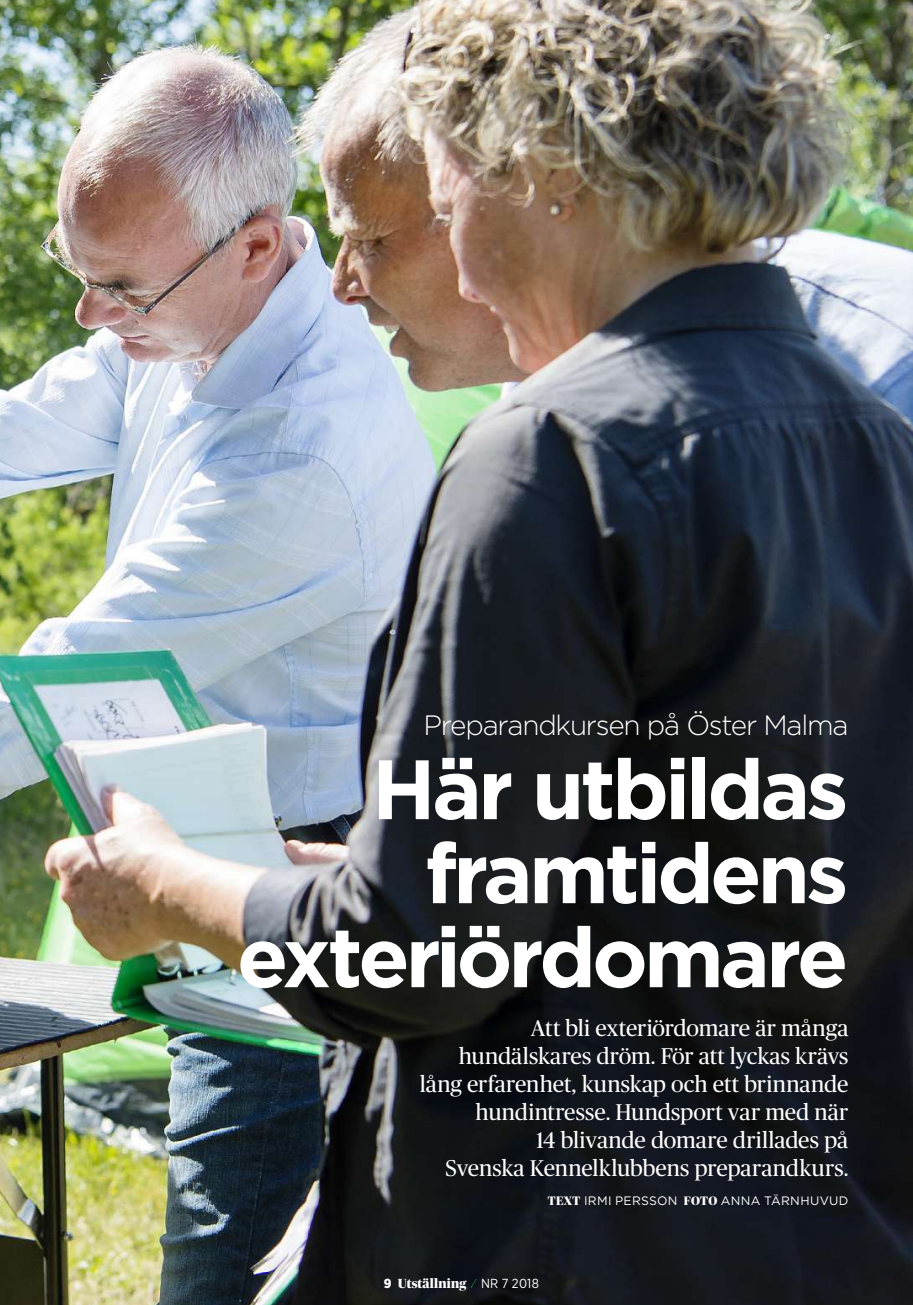
<style>
.page{position:relative;width:913px;height:1305px;background:#fff}
.page>*{position:absolute;margin:0;border:0;box-sizing:border-box;transform-origin:0 0}
.t1{font:700 84px/84px "Gotham";letter-spacing:-.045em;color:#fff;text-align:right}
.t2{font:300 28px "Gotham";letter-spacing:-.045em;color:#fff}
.t3{font:22.75px/28px "Publico Headline";color:#fff;text-align:right}
.t4{font:800 13.12px "Publico Banner";letter-spacing:.015em;color:#fff}
.t5{font:12.25px "Gotham";letter-spacing:.025em;color:#fff}
.s1{font-family:"Publico Banner";font-weight:700}
.s2{font-family:"Gotham Narrow";font-weight:900}
.s3{font-family:"Gotham Narrow";font-weight:400;color:#30a046}
.s4{font-family:"Gotham Narrow";font-weight:400}
</style>
<div class="page">
<img style="left:0;top:0;width:913px;height:1305px">
<p class="t2" style="left:423px;top:707px;width:426px">Preparandkursen på Öster Malma</p>
<h1 class="t1" style="left:237px;top:747px;width:613px">Här utbildas framtidens exteriördomare</h1>
<p class="t3" style="left:420px;top:1012px;width:430px">Att bli exteriördomare är många hundälskares dröm. För att lyckas krävs lång erfarenhet, kunskap och ett brinnande hundintresse. Hundsport var med när<br>14 blivande domare drillades på<br>Svenska Kennelklubbens preparandkurs.</p>
<p class="t5" style="left:548px;top:1193px;width:302px"><span class="s1">TEXT</span> IRMI PERSSON <span class="s1">FOTO</span> ANNA TÄRNHUVUD</p>
<p class="t4" style="left:384px;top:1273px;width:156px"><span class="s2">9</span> Utställning <span class="s3">⁄</span> <span class="s4">NR 7 2018</span></p>
</div>
